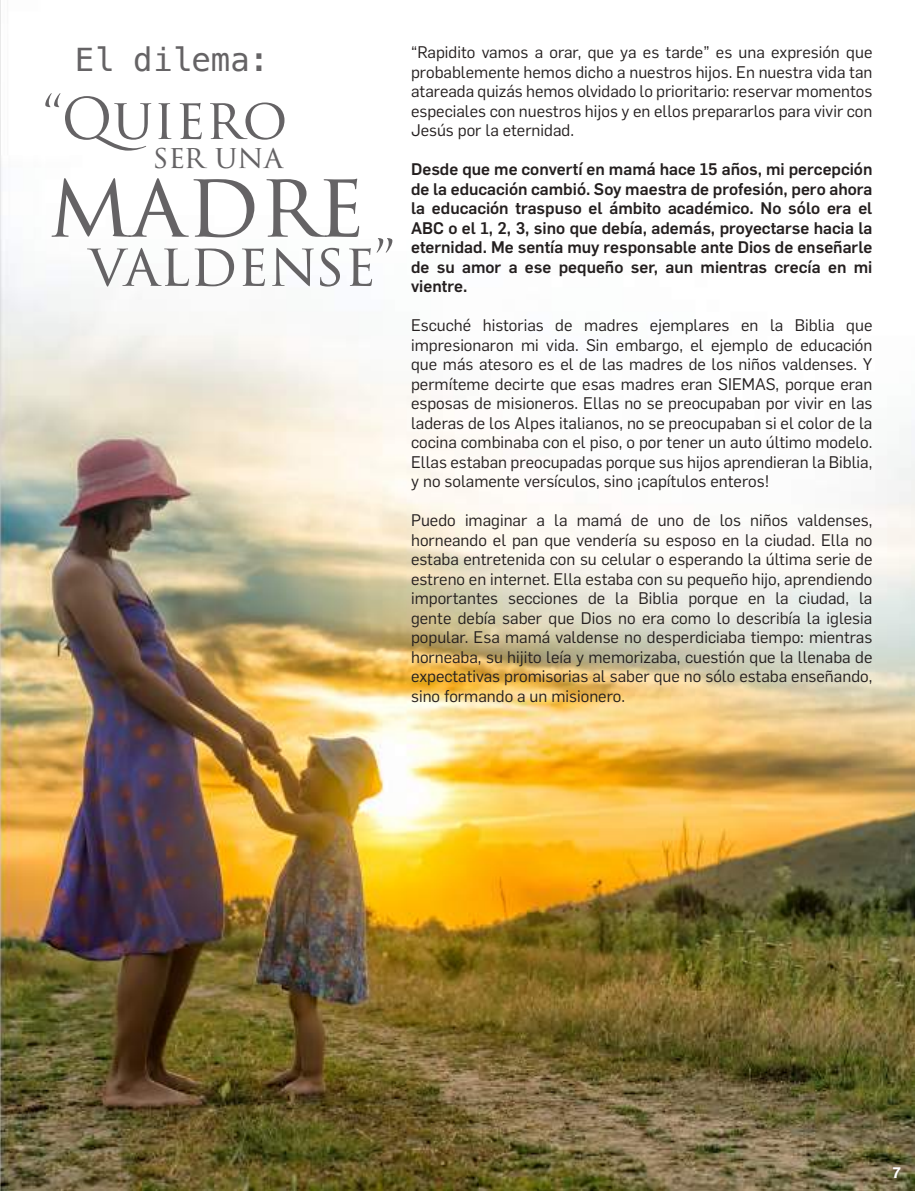
<style>
.page{position:relative;width:915px;height:1191px;background:#fff}
.page>*{position:absolute;margin:0;border:0;box-sizing:border-box;transform-origin:0 0}
.t1{font:89.55px "Trajan Pro 3";color:#656365}
.t2{font:58.2px "Trajan Pro 3";color:#656365}
.t3{font:55.8px "Trajan Pro 3";color:#656365}
.t4{font:32.25px "Menlo";color:#656365}
.t5{font:31.2px "Trajan Pro 3";color:#656365}
.t6{font:16.5px/19.5px "Flama";color:#241f1f;text-align:justify}
.t7{font:500 16.5px/19.5px "Flama";color:#241f1f;text-align:justify}
.t8{font:600 15px "Flama";color:#fff}
</style>
<div class="page">
<img style="left:0;top:0;width:914px;height:1191px">
<hr style="left:0;top:1079px;width:1px;height:67px;background:#008394">
<h3 class="t4" style="left:75px;top:37px;width:196px">El dilema:</h3>
<h3 class="t3" style="left:43px;top:80px;width:246px">“QUIERO</h3>
<h3 class="t5" style="left:152px;top:135px;width:132px">SER UNA</h3>
<h1 class="t1" style="left:48px;top:143px;width:319px">MADRE</h1>
<h2 class="t2" style="left:88px;top:225px;width:308px">VALDENSE”</h2>
<p class="t6" style="left:411px;top:42px;width:462px">“Rapidito vamos a orar, que ya es tarde” es una expresión que probablemente hemos dicho a nuestros hijos. En nuestra vida tan atareada quizás hemos olvidado lo prioritario: reservar momentos especiales con nuestros hijos y en ellos prepararlos para vivir con Jesús por la eternidad.</p>
<p class="t7" style="left:411px;top:158px;width:462px">Desde que me convertí en mamá hace 15 años, mi percepción de la educación cambió. Soy maestra de profesión, pero ahora la educación traspuso el ámbito académico. No sólo era el ABC o el 1, 2, 3, sino que debía, además, proyectarse hacia la eternidad. Me sentía muy responsable ante Dios de enseñarle de su amor a ese pequeño ser, aun mientras crecía en mi vientre.</p>
<p class="t6" style="left:411px;top:315px;width:462px">Escuché historias de madres ejemplares en la Biblia que impresionaron mi vida. Sin embargo, el ejemplo de educación que más atesoro es el de las madres de los niños valdenses. Y permíteme decirte que esas madres eran SIEMAS, porque eran esposas de misioneros. Ellas no se preocupaban por vivir en las laderas de los Alpes italianos, no se preocupaban si el color de la cocina combinaba con el piso, o por tener un auto último modelo.<br>Ellas estaban preocupadas porque sus hijos aprendieran la Biblia, y no solamente versículos, sino ¡capítulos enteros!</p>
<p class="t6" style="left:411px;top:510px;width:462px">Puedo imaginar a la mamá de uno de los niños valdenses, horneando el pan que vendería su esposo en la ciudad. Ella no estaba entretenida con su celular o esperando la última serie de estreno en internet. Ella estaba con su pequeño hijo, aprendiendo importantes secciones de la Biblia porque en la ciudad, la gente debía saber que Dios no era como lo describía la iglesia popular. Esa mamá valdense no desperdiciaba tiempo: mientras horneaba, su hijito leía y memorizaba, cuestión que la llenaba de expectativas promisorias al saber que no sólo estaba enseñando, sino formando a un misionero.</p>
<p class="t8" style="left:892px;top:1161px;width:10px">7</p>
</div>
